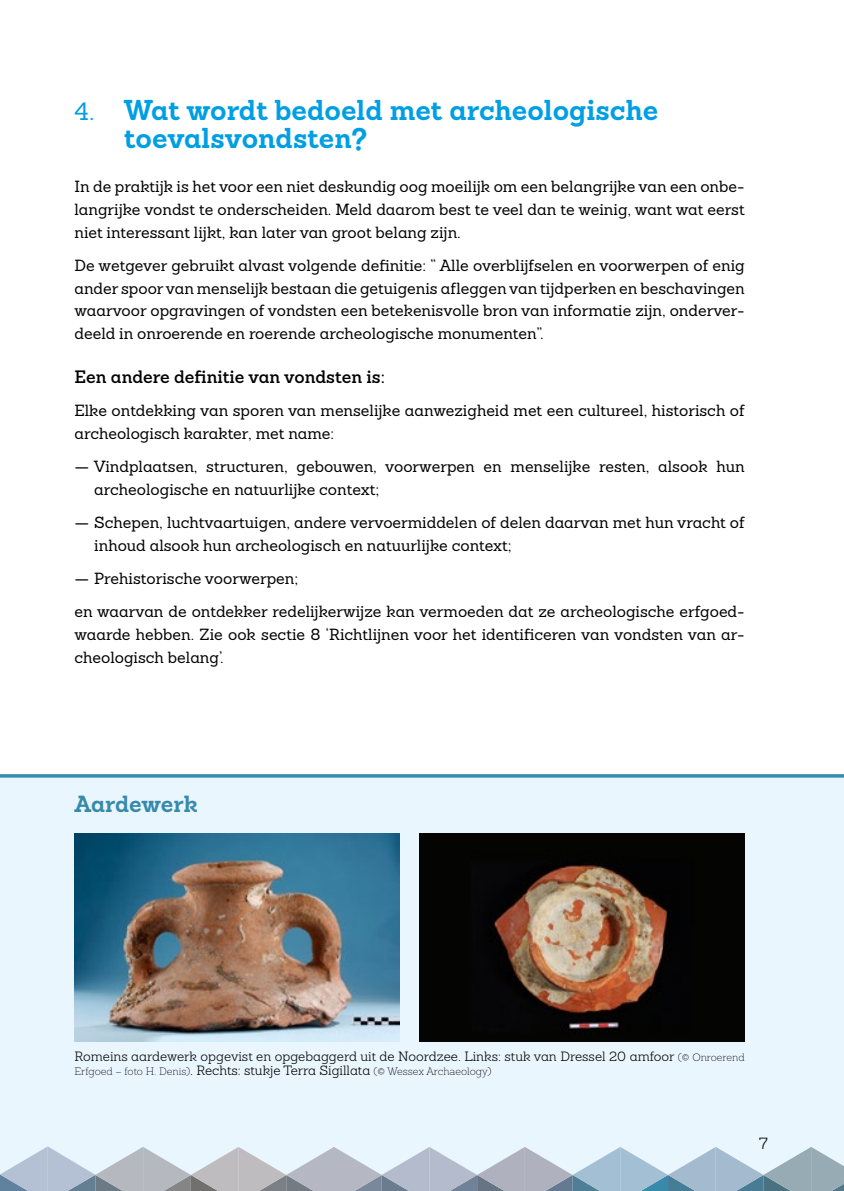
<style>
.page{position:relative;width:844px;height:1191px;background:#fff}
.page>*{position:absolute;margin:0;border:0;box-sizing:border-box;transform-origin:0 0}
.t1{font:700 28px/28px "Sanchez";color:#009fe3}
.t2{font:700 22.75px "Sanchez";letter-spacing:-.005em;color:#388aab}
.t3{font:600 17.5px "Sanchez";color:#000}
.t4{font:15.75px/22.8px "Sanchez";color:#000}
.t5{font:300 15.75px "Sanchez";color:#000}
.t6{font:300 13.12px "Sanchez";color:#000}
.t7{font:200 10.5px "Sanchez";color:#000}
.s1{font-weight:400;font-size:24.5px}
.s2{font-weight:200;font-size:10.5px}
.s3{font-weight:300;font-size:13.12px}
</style>
<div class="page">
<div style="left:0;top:774px;width:843px;height:417px;background:#eaf6fe"></div>
<hr style="left:0;top:774px;width:843px;height:3px;background:#388aab">
<img style="left:74px;top:833px;width:325px;height:208px">
<img style="left:419px;top:833px;width:325px;height:208px">
<svg style="left:0;top:1146px;width:843px;height:45px"></svg>
<h1 class="t1" style="left:124px;top:96px;width:535px;text-indent:-50px"><span class="s1">4.</span> Wat wordt bedoeld met archeologische toevalsvondsten?</h1>
<p class="t4" style="left:74px;top:175px;width:671px;text-align:justify">In de praktijk is het voor een niet deskundig oog moeilijk om een belangrijke van een onbe&shy;langrijke vondst te onderscheiden. Meld daarom best te veel dan te weinig, want wat eerst niet interessant lijkt, kan later van groot belang zijn.</p>
<p class="t4" style="left:74px;top:254px;width:671px;text-align:justify">De wetgever gebruikt alvast volgende definitie: “ Alle overblijfselen en voorwerpen of enig ander spoor van menselijk bestaan die getuigenis afleggen van tijdperken en beschavingen waarvoor opgravingen of vondsten een betekenisvolle bron van informatie zijn, onderver&shy;deeld in onroerende en roerende archeologische monumenten”.</p>
<p class="t3" style="left:74px;top:365px;width:312px">Een andere definitie van vondsten is:</p>
<p class="t4" style="left:74px;top:399px;width:671px">Elke ontdekking van sporen van menselijke aanwezigheid met een cultureel, historisch of archeologisch karakter, met name:</p>
<p class="t4" style="left:94px;top:455px;width:651px;text-indent:-20px">— Vindplaatsen, structuren, gebouwen, voorwerpen en menselijke resten, alsook hun archeologische en natuurlijke context;</p>
<p class="t4" style="left:94px;top:511px;width:651px;text-indent:-20px">— Schepen, luchtvaartuigen, andere vervoermiddelen of delen daarvan met hun vracht of inhoud alsook hun archeologisch en natuurlijke context;</p>
<p class="t4" style="left:74px;top:562px;width:671px;line-height:33.2px">— Prehistorische voorwerpen;<br>en waarvan de ontdekker redelijkerwijze kan vermoeden dat ze archeologische erfgoed-</p>
<p class="t4" style="left:74px;top:623px;width:671px">waarde hebben. Zie ook sectie 8 ‘Richtlijnen voor het identificeren van vondsten van ar&shy;cheologisch belang’.</p>
<h2 class="t2" style="left:74px;top:788px;width:125px">Aardewerk</h2>
<p class="t6" style="left:74px;top:1048px;width:671px">Romeins aardewerk opgevist en opgebaggerd uit de Noordzee. Links: stuk van Dressel 20 amfoor <span class="s2">(© Onroerend</span></p>
<p class="t7" style="left:74px;top:1065px;width:418px">Erfgoed – foto H. Denis)<span class="s3">. Rechts: stukje Terra Sigillata</span> (© Wessex Archaeology)</p>
<p class="t5" style="left:758px;top:1133px;width:10px">7</p>
</div>
